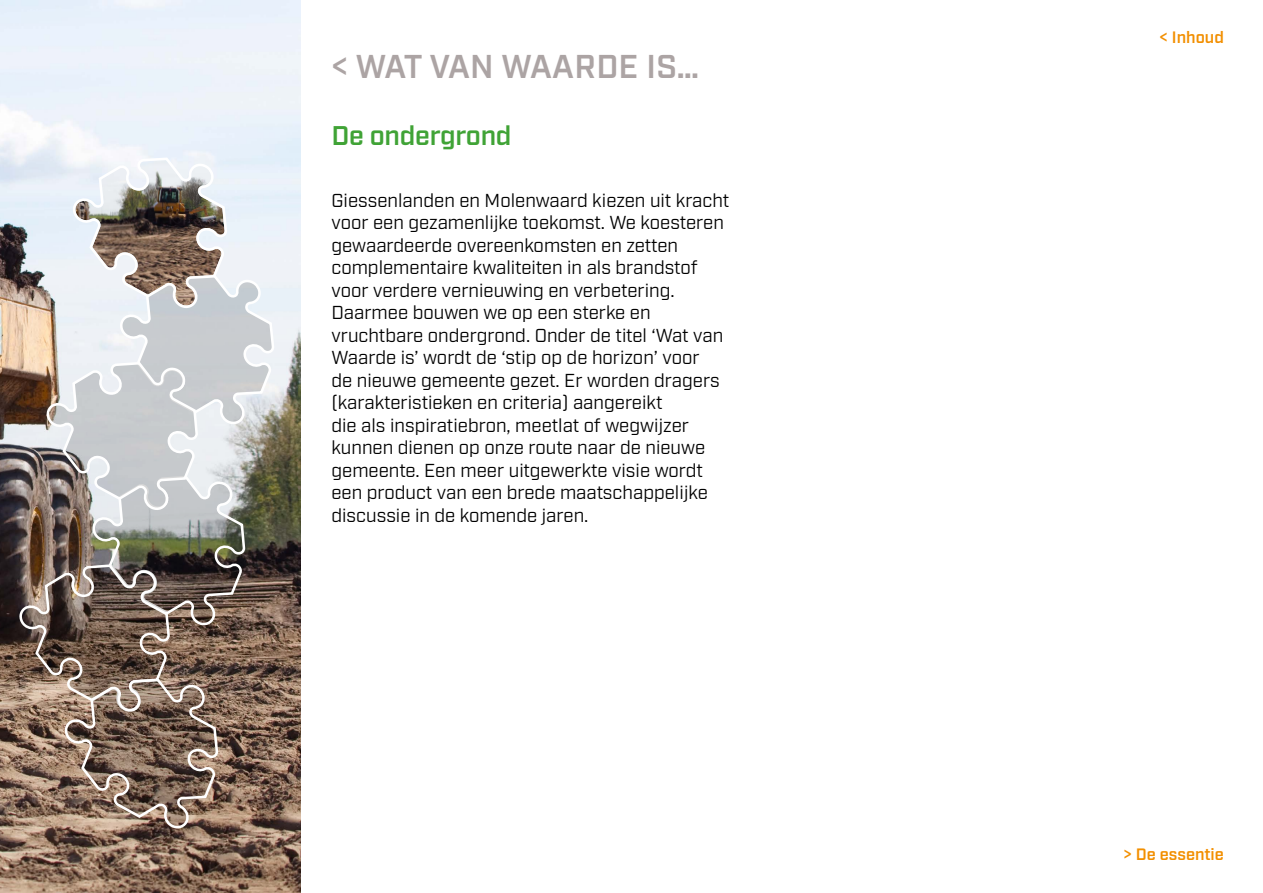
<style>
.page{position:relative;width:1263px;height:893px;background:#fff}
.page>*{position:absolute;margin:0;border:0;box-sizing:border-box;transform-origin:0 0}
.t1{font:600 33px "Industry";letter-spacing:.01em;color:#aca4a4}
.t2{font:600 27px "Industry";letter-spacing:-.01em;color:#40a336}
.t3{font:18.75px/22.5px "Industry";color:#000}
.t4{font:600 16.5px "Industry";color:#f28f00}
</style>
<div class="page">
<img style="left:0;top:1px;width:300px;height:892px">
<img style="left:18px;top:155px;width:256px;height:676px">
<h1 class="t1" style="left:331px;top:47px;width:369px">&lt; WAT VAN WAARDE IS…</h1>
<h2 class="t2" style="left:331px;top:119px;width:182px">De ondergrond</h2>
<p class="t3" style="left:331px;top:189px;width:399px">Giessenlanden en Molenwaard kiezen uit kracht voor een gezamenlijke toekomst. We koesteren gewaardeerde overeenkomsten en zetten complementaire kwaliteiten in als brandstof voor verdere vernieuwing en verbetering.<br>Daarmee bouwen we op een sterke en vruchtbare ondergrond. Onder de titel ‘Wat van Waarde is’ wordt de ‘stip op de horizon’ voor<br>de nieuwe gemeente gezet. Er worden dragers (karakteristieken en criteria) aangereikt<br>die als inspiratiebron, meetlat of wegwijzer kunnen dienen op onze route naar de nieuwe gemeente. Een meer uitgewerkte visie wordt een product van een brede maatschappelijke discussie in de komende jaren.</p>
<p class="t4" style="left:1159px;top:27px;width:66px">&lt; Inhoud</p>
<p class="t4" style="left:1123px;top:845px;width:102px">&gt; De essentie</p>
</div>
